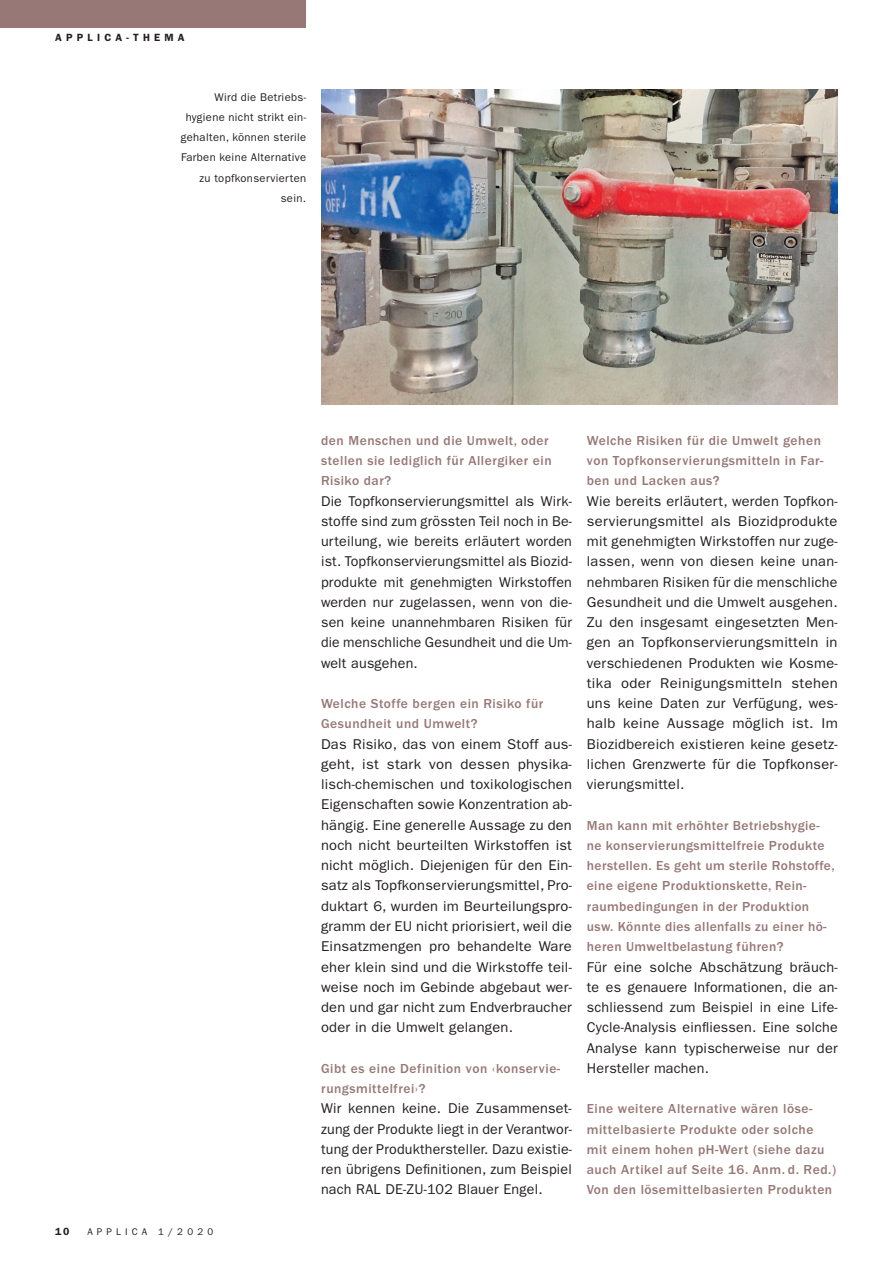
<style>
.page{position:relative;width:893px;height:1263px;background:#fff}
.page>*{position:absolute;margin:0;border:0;box-sizing:border-box;transform-origin:0 0}
.t1{font:14.25px/20.2px "ITC Franklin Gothic Std";letter-spacing:.015em;color:#231f20;text-align:justify}
.t2{font:500 13.5px/20.2px "ITC Franklin Gothic Std";letter-spacing:.04em;color:#977876}
.t3{font:11.25px/20.2px "ITC Franklin Gothic Std";letter-spacing:.03em;color:#231f20;text-align:right}
.t4{font:600 10.5px "ITC Franklin Gothic Std";letter-spacing:.4em;color:#231f20}
.t5{font:9.75px "ITC Franklin Gothic Std";letter-spacing:.42em;color:#231f20}
.s1{font-weight:400}
</style>
<div class="page">
<div style="left:0;top:0;width:306px;height:28px;background:#977876"></div>
<img style="left:321px;top:89px;width:517px;height:315px">
<p class="t4" style="left:55px;top:31px;width:131px">APPLICA-THEMA</p>
<p class="t3" style="left:181px;top:87px;width:127px">Wird die Betriebs&shy;hygiene nicht strikt ein&shy;gehalten, können sterile<br>Farben keine Alternative zu topfkonservierten sein.</p>
<p class="t4" style="left:55px;top:1225px;width:16px">10</p>
<p class="t5" style="left:87px;top:1226px;width:128px">APPLICA 1/2020</p>
<p class="t2" style="left:321px;top:430px;width:232px">den Menschen und die Umwelt, oder stellen sie lediglich für Allergiker ein<br>Risiko dar?</p>
<p class="t1" style="left:321px;top:491px;width:252px">Die Topfkonservierungsmittel als Wirk&shy;stoffe sind zum grössten Teil noch in Be&shy;urteilung, wie bereits erläutert worden ist. Topfkonservierungsmittel als Biozid&shy;produkte mit genehmigten Wirkstoffen werden nur zugelassen, wenn von die&shy;sen keine unannehmbaren Risiken für die menschliche Gesundheit und die Um&shy;welt ausgehen.</p>
<p class="t2" style="left:321px;top:694px;width:224px">Welche Stoffe bergen ein Risiko für<br>Gesundheit und Umwelt?</p>
<p class="t1" style="left:321px;top:734px;width:252px">Das Risiko, das von einem Stoff aus&shy;geht, ist stark von dessen physika&shy;lisch-chemischen und toxikologischen Eigenschaften sowie Konzentration ab&shy;hängig. Eine generelle Aussage zu den noch nicht beurteilten Wirkstoffen ist nicht möglich. Diejenigen für den Ein&shy;satz als Topfkonservierungsmittel, Pro&shy;duktart 6, wurden im Beurteilungspro&shy;gramm der EU nicht priorisiert, weil die Einsatzmengen pro behandelte Ware eher klein sind und die Wirkstoffe teil&shy;weise noch im Gebinde abgebaut wer&shy;den und gar nicht zum Endverbraucher oder in die Umwelt gelangen.</p>
<p class="t2" style="left:321px;top:1058px;width:241px">Gibt es eine Definition von <span class="s1">‹</span>konservie&shy;rungsmittelfrei<span class="s1">›</span>?</p>
<p class="t1" style="left:321px;top:1098px;width:252px">Wir kennen keine. Die Zusammenset&shy;zung der Produkte liegt in der Verantwor&shy;tung der Produkthersteller. Dazu existie&shy;ren übrigens Definitionen, zum Beispiel nach RAL DE-ZU-102 Blauer Engel.</p>
<p class="t2" style="left:587px;top:430px;width:238px">Welche Risiken für die Umwelt gehen von Topfkonservierungsmitteln in Far&shy;ben und Lacken aus?</p>
<p class="t1" style="left:587px;top:491px;width:253px">Wie bereits erläutert, werden Topfkon&shy;servierungsmittel als Biozidprodukte mit genehmigten Wirkstoffen nur zuge&shy;lassen, wenn von diesen keine unan&shy;nehmbaren Risiken für die menschliche Gesundheit und die Umwelt ausgehen.<br>Zu den insgesamt eingesetzten Men&shy;gen an Topfkonservierungsmitteln in verschiedenen Produkten wie Kosme&shy;tika oder Reinigungsmitteln stehen uns keine Daten zur Verfügung, wes&shy;halb keine Aussage möglich ist. Im Biozidbereich existieren keine gesetz&shy;lichen Grenzwerte für die Topfkonser&shy;vierungsmittel.</p>
<p class="t2" style="left:587px;top:815px;width:249px">Man kann mit erhöhter Betriebshygie&shy;ne konservierungsmittelfreie Produkte herstellen. Es geht um sterile Rohstoffe, eine eigene Produktionskette, Rein&shy;raumbedingungen in der Produktion usw. Könnte dies allenfalls zu einer hö&shy;heren Umweltbelastung führen?</p>
<p class="t1" style="left:587px;top:957px;width:252px">Für eine solche Abschätzung bräuch&shy;te es genauere Informationen, die an&shy;schliessend zum Beispiel in eine Life-Cycle-Analysis einfliessen. Eine solche Analyse kann typischerweise nur der Hersteller machen.</p>
<p class="t2" style="left:587px;top:1099px;width:251px">Eine weitere Alternative wären löse&shy;mittelbasierte Produkte oder solche mit einem hohen pH-Wert (siehe dazu auch Artikel auf Seite 16. Anm. d. Red.)<br>Von den lösemittelbasierten Produkten</p>
</div>
